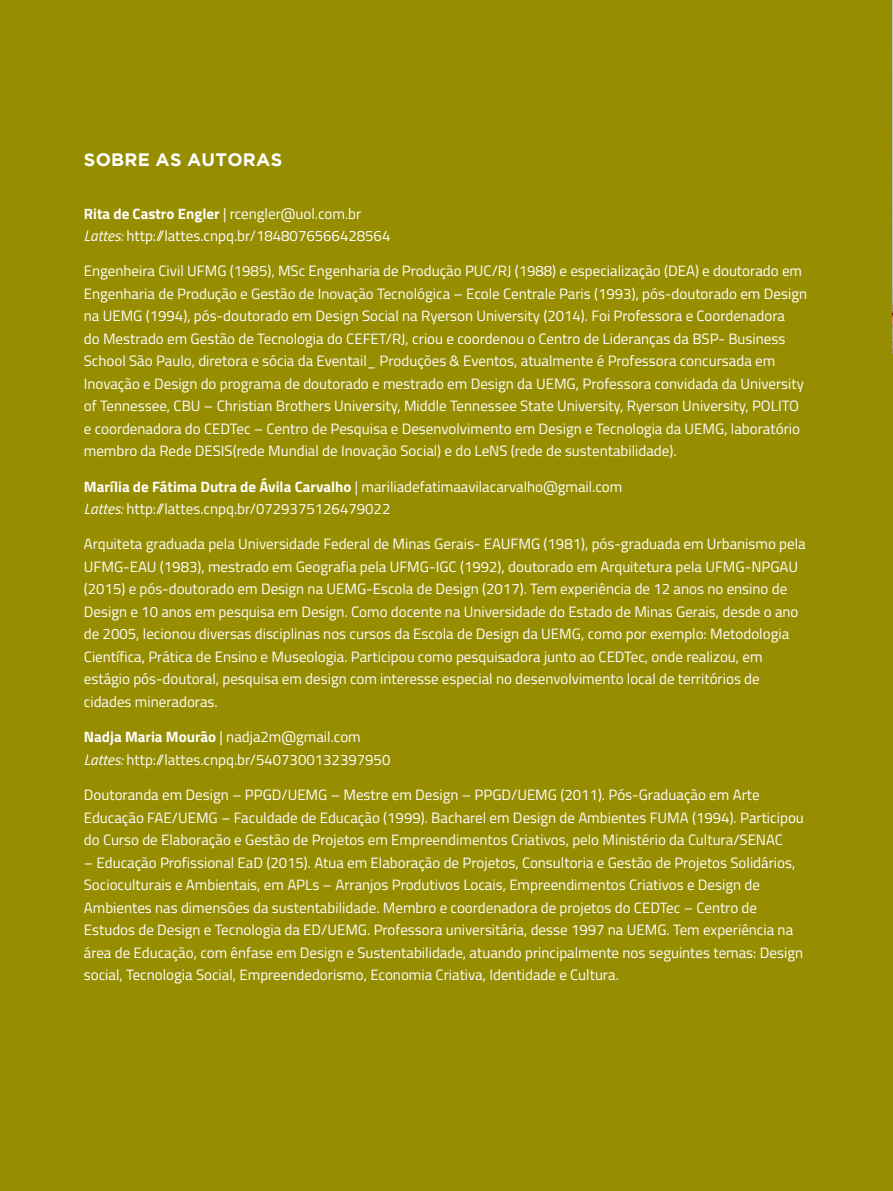
<style>
.page{position:relative;width:893px;height:1191px;background:#968d00}
.page>*{position:absolute;margin:0;border:0;box-sizing:border-box;transform-origin:0 0}
.sobreAutores{font:700 18px "Gotham";letter-spacing:.015em;color:#fff}
.sobreAutoresTxt{font:15px/22.5px "Titillium Web";color:#fff}
.sobreAutoresContato{font:15px "Titillium Web";color:#fff}
.s1{font-weight:700}
.s2{font-style:italic}
</style>
<div class="page">
<img style="left:892px;top:0;width:1px;height:354px">
<p class="sobreAutores" style="left:84px;top:149px;width:200px">SOBRE AS AUTORAS</p>
<p class="sobreAutoresContato" style="left:84px;top:202px;width:279px"><span class="s1">Rita de Castro Engler</span> | rcengler@uol.com.br</p>
<p class="sobreAutoresContato" style="left:84px;top:225px;width:308px"><span class="s2">Lattes:</span> http://lattes.cnpq.br/1848076566428564</p>
<p class="sobreAutoresTxt" style="left:84px;top:259px;width:725px">Engenheira Civil UFMG (1985), MSc Engenharia de Produção PUC/RJ (1988) e especialização (DEA) e doutorado em Engenharia de Produção e Gestão de Inovação Tecnológica – Ecole Centrale Paris (1993), pós-doutorado em Design na UEMG (1994), pós-doutorado em Design Social na Ryerson University (2014). Foi Professora e Coordenadora<br>do Mestrado em Gestão de Tecnologia do CEFET/RJ, criou e coordenou o Centro de Lideranças da BSP- Business School São Paulo, diretora e sócia da Eventail_ Produções &amp; Eventos, atualmente é Professora concursada em Inovação e Design do programa de doutorado e mestrado em Design da UEMG, Professora convidada da University of Tennessee, CBU – Christian Brothers University, Middle Tennessee State University, Ryerson University, POLITO e coordenadora do CEDTec – Centro de Pesquisa e Desenvolvimento em Design e Tecnologia da UEMG, laboratório membro da Rede DESIS(rede Mundial de Inovação Social) e do LeNS (rede de sustentabilidade).</p>
<p class="sobreAutoresContato" style="left:84px;top:475px;width:540px"><span class="s1">Marília de Fátima Dutra de Ávila Carvalho</span> | mariliadefatimaavilacarvalho@gmail.com</p>
<p class="sobreAutoresContato" style="left:84px;top:498px;width:308px"><span class="s2">Lattes:</span> http://lattes.cnpq.br/0729375126479022</p>
<p class="sobreAutoresTxt" style="left:84px;top:532px;width:723px">Arquiteta graduada pela Universidade Federal de Minas Gerais- EAUFMG (1981), pós-graduada em Urbanismo pela UFMG-EAU (1983), mestrado em Geografia pela UFMG-IGC (1992), doutorado em Arquitetura pela UFMG-NPGAU (2015) e pós-doutorado em Design na UEMG-Escola de Design (2017). Tem experiência de 12 anos no ensino de Design e 10 anos em pesquisa em Design. Como docente na Universidade do Estado de Minas Gerais, desde o ano de 2005, lecionou diversas disciplinas nos cursos da Escola de Design da UEMG, como por exemplo: Metodologia Científica, Prática de Ensino e Museologia. Participou como pesquisadora junto ao CEDTec, onde realizou, em estágio pós-doutoral, pesquisa em design com interesse especial no desenvolvimento local de territórios de cidades mineradoras.</p>
<p class="sobreAutoresContato" style="left:84px;top:726px;width:278px"><span class="s1">Nadja Maria Mourão</span> | nadja2m@gmail.com</p>
<p class="sobreAutoresContato" style="left:84px;top:748px;width:308px"><span class="s2">Lattes:</span> http://lattes.cnpq.br/5407300132397950</p>
<p class="sobreAutoresTxt" style="left:84px;top:783px;width:721px">Doutoranda em Design – PPGD/UEMG – Mestre em Design – PPGD/UEMG (2011). Pós-Graduação em Arte<br>Educação FAE/UEMG – Faculdade de Educação (1999). Bacharel em Design de Ambientes FUMA (1994). Participou do Curso de Elaboração e Gestão de Projetos em Empreendimentos Criativos, pelo Ministério da Cultura/SENAC</p>
<p class="sobreAutoresTxt" style="left:84px;top:850px;width:721px">– Educação Profissional EaD (2015). Atua em Elaboração de Projetos, Consultoria e Gestão de Projetos Solidários, Socioculturais e Ambientais, em APLs – Arranjos Produtivos Locais, Empreendimentos Criativos e Design de Ambientes nas dimensões da sustentabilidade. Membro e coordenadora de projetos do CEDTec – Centro de Estudos de Design e Tecnologia da ED/UEMG. Professora universitária, desse 1997 na UEMG. Tem experiência na área de Educação, com ênfase em Design e Sustentabilidade, atuando principalmente nos seguintes temas: Design social, Tecnologia Social, Empreendedorismo, Economia Criativa, Identidade e Cultura.</p>
</div>
